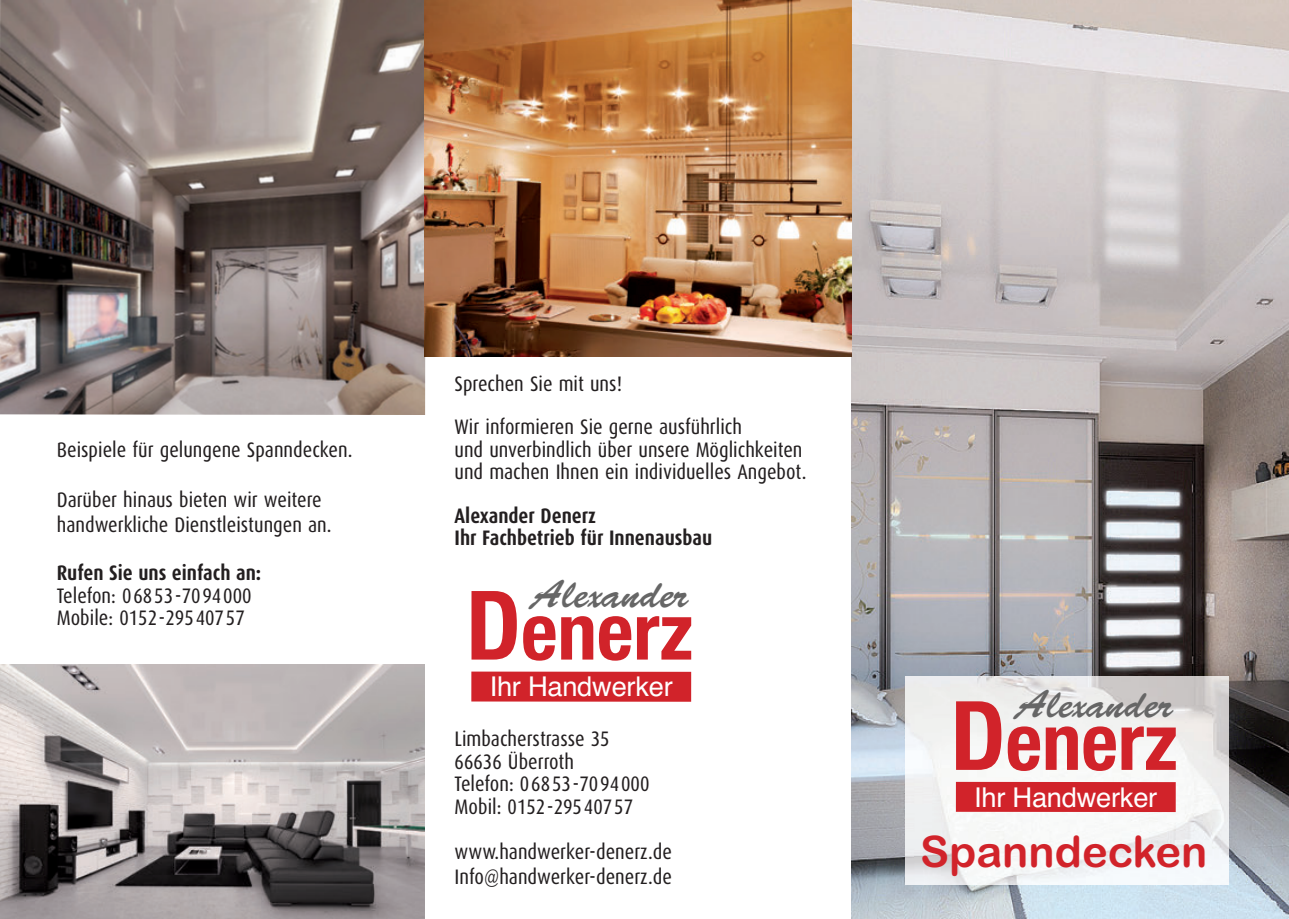
<style>
.page{position:relative;width:1289px;height:919px;background:#fff}
.page>*{position:absolute;margin:0;border:0;box-sizing:border-box;transform-origin:0 0}
.t1{font:700 condensed 78.6px "Helvetica Neue";color:#d1232a}
.t2{font:43.5px "Arial Rounded MT Bold";color:#d1232a}
.t3{font:39.9px "Brush Script Std";color:#666}
.t4{font:27.3px "Helvetica";letter-spacing:-.01em;color:#fff}
.t5{font:21px/22.5px "Dax Condensed";color:#231f20}
.t6{font:700 21px/22.5px "Dax Condensed";color:#231f20}
.s1{font-size:95.85px}
</style>
<div class="page">
<img style="left:851px;top:0;width:437px;height:918px">
<img style="left:905px;top:676px;width:323px;height:208px">
<img style="left:0;top:664px;width:425px;height:254px">
<div style="left:471px;top:671px;width:220px;height:30px;background:#d1232a"></div>
<div style="left:955px;top:781px;width:220px;height:31px;background:#d1232a"></div>
<img style="left:0;top:0;width:426px;height:415px">
<img style="left:425px;top:0;width:426px;height:357px">
<p class="t5" style="left:57px;top:439px;width:297px">Beispiele für gelungene Spanndecken.</p>
<p class="t5" style="left:57px;top:488px;width:276px;line-height:25.3px">Darüber hinaus bieten wir weitere handwerkliche Dienstleistungen an.</p>
<p class="t6" style="left:57px;top:563px;width:206px">Rufen Sie uns einfach an:</p>
<p class="t5" style="left:57px;top:585px;width:196px">Telefon: 06853-7094000<br>Mobile: 0152-29540757</p>
<p class="t5" style="left:454px;top:363px;width:289px;line-height:43.5px">Sprechen Sie mit uns!<br>Wir informieren Sie gerne ausführlich</p>
<p class="t5" style="left:454px;top:439px;width:353px">und unverbindlich über unsere Möglichkeiten und machen Ihnen ein individuelles Angebot.</p>
<p class="t6" style="left:454px;top:505px;width:259px">Alexander Denerz<br>Ihr Fachbetrieb für Innenausbau</p>
<h3 class="t3" style="left:531px;top:579px;width:158px">Alexander</h3>
<h1 class="t1" style="left:466px;top:603px;width:228px"><span class="s1">D</span>enerz</h1>
<h3 class="t4" style="left:489px;top:671px;width:184px">Ihr Handwerker</h3>
<p class="t5" style="left:454px;top:729px;width:196px">Limbacherstrasse 35<br>66636 Überroth<br>Telefon: 06853-7094000<br>Mobil: 0152-29540757</p>
<p class="t5" style="left:454px;top:840px;width:219px;line-height:25.2px">www.handwerker-denerz.de<br>Info@handwerker-denerz.de</p>
<h3 class="t3" style="left:1016px;top:690px;width:158px">Alexander</h3>
<h1 class="t1" style="left:950px;top:713px;width:228px"><span class="s1">D</span>enerz</h1>
<h3 class="t4" style="left:974px;top:781px;width:184px">Ihr Handwerker</h3>
<h2 class="t2" style="left:920px;top:826px;width:289px">Spanndecken</h2>
</div>
